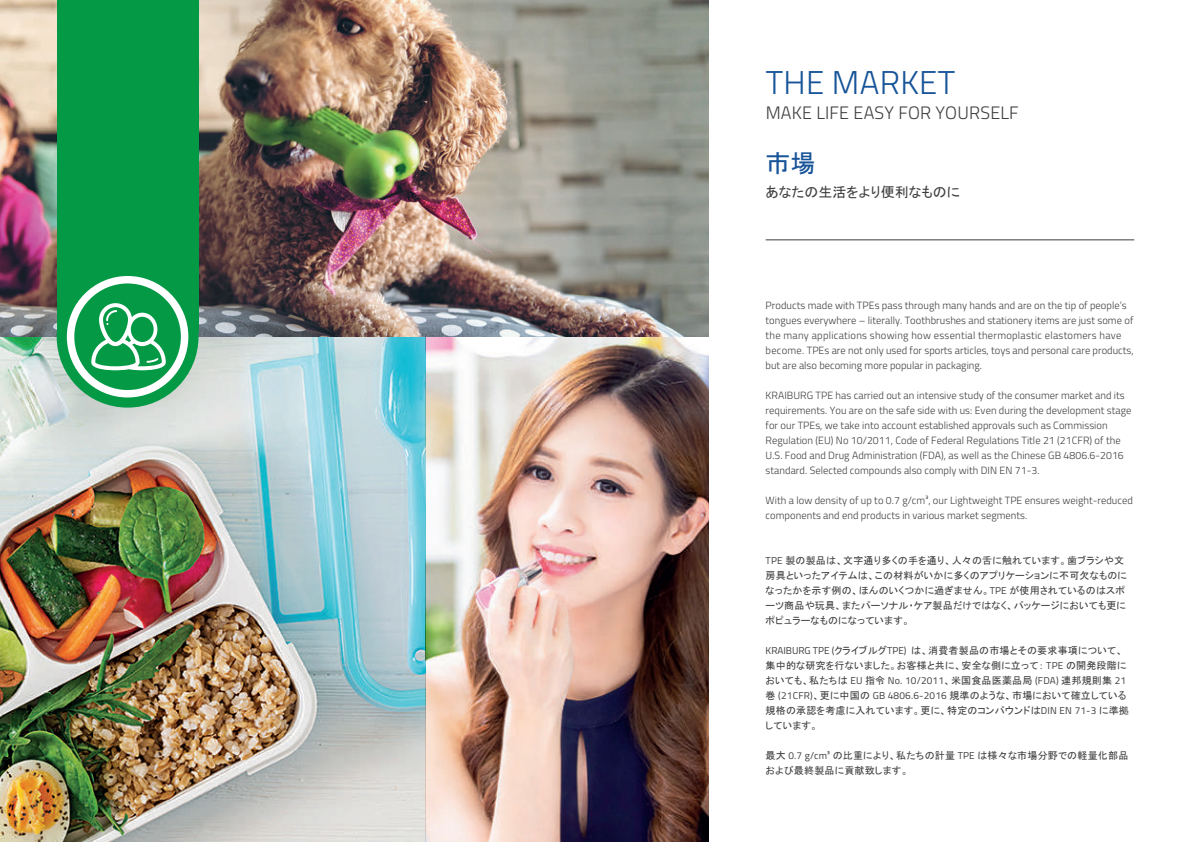
<style>
.page{position:relative;width:1191px;height:842px;background:#fff}
.page>*{position:absolute;margin:0;border:0;box-sizing:border-box;transform-origin:0 0}
.t1{font:300 33px "Titillium Web";letter-spacing:.01em;color:#165398}
.t2{font:25px "MS P Gothic";color:#165398}
.t3{font:300 18px "Titillium Web";letter-spacing:.01em;color:#3e3e3f}
.t4{font:14px "MS P Gothic";color:#3e3e3f}
.t5{font:300 10.5px/15px "Titillium Web";letter-spacing:.005em;color:#3e3e3f}
.t6{font:10px/15px "MS P Gothic";letter-spacing:.02em;color:#3e3e3f}
.s1{font-family:"Titillium Web"}
</style>
<div class="page">
<hr style="left:765px;top:240px;width:369px;height:1px;background:#3e3e3f">
<img style="left:0;top:0;width:709px;height:842px">
<div style="left:57px;top:0;width:141px;height:333px;background:#039945"></div>
<div style="left:57px;top:266px;width:141px;height:142px;background:#039945;border-radius:50%"></div>
<svg style="left:67px;top:276px;width:121px;height:121px"></svg>
<h1 class="t1" style="left:766px;top:58px;width:191px">THE MARKET</h1>
<h3 class="t3" style="left:765px;top:99px;width:254px">MAKE LIFE EASY FOR YOURSELF</h3>
<h2 class="t2" style="left:765px;top:151px;width:51px">市場</h2>
<h3 class="t4" style="left:765px;top:185px;width:196px">あなたの生活をより便利なものに</h3>
<p class="t5" style="left:765px;top:297px;width:369px">Products made with TPEs pass through many hands and are on the tip of people’s tongues everywhere – literally. Toothbrushes and stationery items are just some of the many applications showing how essential thermoplastic elastomers have become. TPEs are not only used for sports articles, toys and personal care products, but are also becoming more popular in packaging.</p>
<p class="t5" style="left:765px;top:387px;width:367px">KRAIBURG TPE has carried out an intensive study of the consumer market and its requirements. You are on the safe side with us: Even during the development stage for our TPEs, we take into account established approvals such as Commission Regulation (EU) No 10/2011, Code of Federal Regulations Title 21 (21CFR) of the U.S. Food and Drug Administration (FDA), as well as the Chinese GB 4806.6-2016 standard. Selected compounds also comply with DIN EN 71-3.</p>
<p class="t5" style="left:765px;top:492px;width:369px">With a low density of up to 0.7 g/cm³, our Lightweight TPE ensures weight-reduced components and end products in various market segments.</p>
<p class="t6" style="left:765px;top:553px;width:363px"><span class="s1">TPE</span> 製の製品は、文字通り多くの手を通り、人々の舌に触れています。歯ブラシや文房具といったアイテムは、この材料がいかに多くのアプリケーションに不可欠なものになったかを示す例の、ほんのいくつかに過ぎません。<span class="s1">TPE</span> が使用されているのはスポーツ商品や玩具、またパーソナル・ケア製品だけではなく、パッケージにおいても更にポピュラーなものになっています。</p>
<p class="t6" style="left:765px;top:643px;width:365px"><span class="s1">KRAIBURG TPE (</span>クライブルグ<span class="s1">TPE)</span> は、消費者製品の市場とその要求事項について、集中的な研究を行ないました。お客様と共に、安全な側に立って： <span class="s1">TPE</span> の開発段階においても、私たちは <span class="s1">EU</span> 指令 <span class="s1">No. 10/2011</span>、米国食品医薬品局 <span class="s1">(FDA)</span> 連邦規則集 <span class="s1">21</span>巻 <span class="s1">(21CFR)</span>、更に中国の <span class="s1">GB 4806.6-2016</span> 規準のような、市場において確立している規格の承認を考慮に入れています。更に、特定のコンパウンドは<span class="s1">DIN EN 71-3</span> に準拠しています。</p>
<p class="t6" style="left:765px;top:748px;width:364px">最大 <span class="s1">0.7 g/cm³</span> の比重により、私たちの計量 <span class="s1">TPE</span> は様々な市場分野での軽量化部品および最終製品に貢献致します。</p>
</div>
